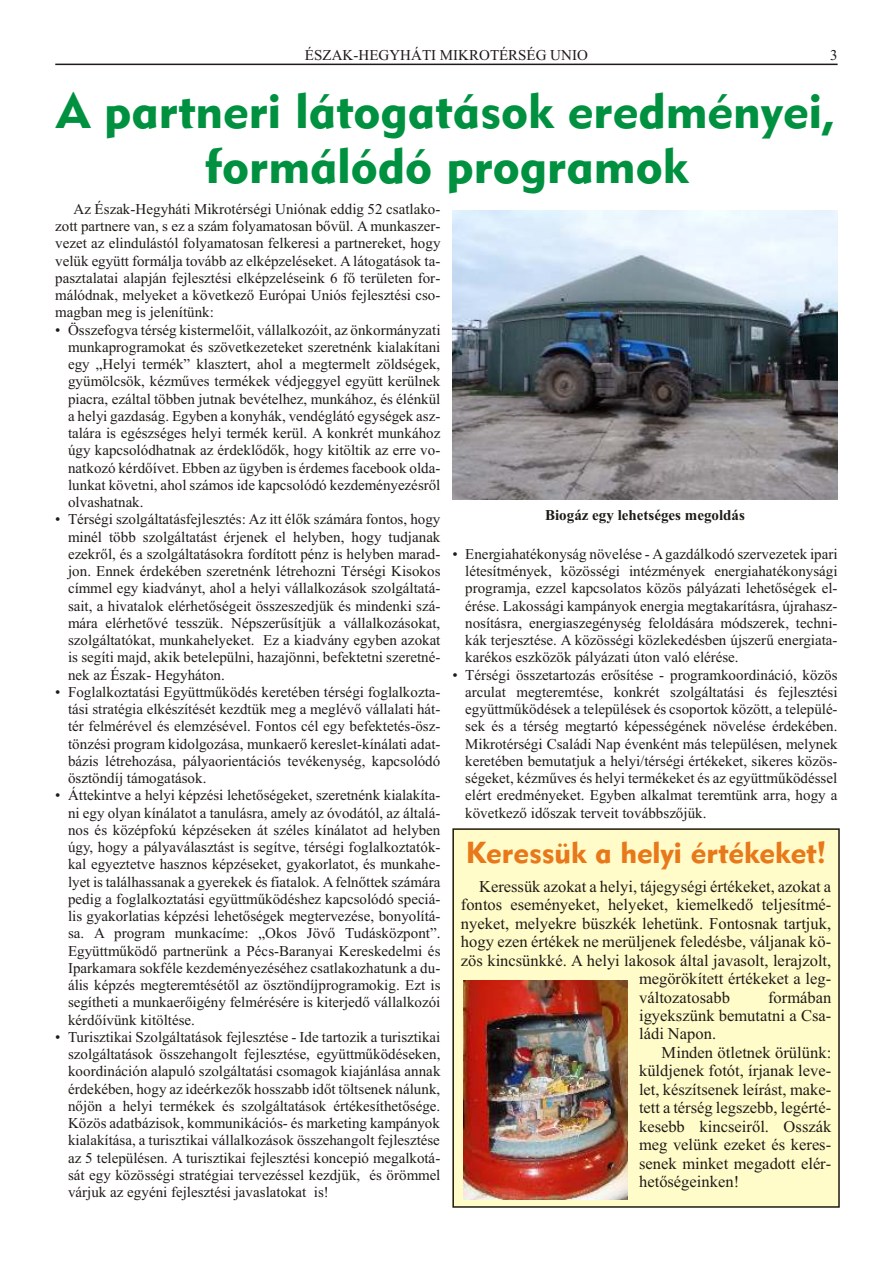
<style>
.page{position:relative;width:894px;height:1263px;background:#fff}
.page>*{position:absolute;margin:0;border:0;box-sizing:border-box;transform-origin:0 0}
.t1{font:49.5px/55.2px "Geometric 415 Blk PFL";color:#009140;text-align:center}
.t2{font:30px "Geometric 415 Blk PFL";color:#e8781a}
.t3{font:16.5px/18.5px "Times New Roman";color:#1f1a17;text-align:justify}
.t4{font:15px/17.2px "Times New Roman";color:#1f1a17;text-align:justify}
.t5{font:700 15px "Times New Roman";letter-spacing:.005em;color:#1f1a17}
</style>
<div class="page">
<hr style="left:55px;top:64px;width:783px;height:1px;background:#1f1a17">
<img style="left:452px;top:210px;width:386px;height:289px">
<div style="left:452px;top:828px;width:388px;height:380px;background:#fffcc9"></div>
<div style="left:452px;top:828px;width:388px;height:380px;border:2px solid #1f1a17"></div>
<img style="left:464px;top:980px;width:164px;height:219px">
<p class="t4" style="left:305px;top:48px;width:284px">ÉSZAK-HEGYHÁTI MIKROTÉRSÉG UNIO</p>
<p class="t4" style="left:830px;top:48px;width:9px">3</p>
<h1 class="t1" style="left:57px;top:82px;width:781px">A part ne ri lá to ga tá sok ered mé nyei, for má ló dó prog ra mok</h1>
<p class="t4" style="left:55px;top:202px;width:387px;text-indent:18px">Az Észak-Hegy há ti Mik ro tér sé gi Uni ó nak ed dig 52 csat la ko - zott part ne re van, s ez a szám fo lya ma to san bõvül. A mun ka szer - ve zet az el in du lás tól fo lya ma to san fel ke re si a part ne re ket, hogy ve lük együtt for mál ja to vább az el kép ze lé se ket. A lá to ga tá sok ta - pasz ta la tai alap ján fej lesz té si el kép ze lé se ink 6 fõ te rü le ten for&shy;má lód nak, me lye ket a következõ Európai Uniós fejlesztési cso - mag ban meg is jelenítünk:</p>
<p class="t4" style="left:68px;top:323px;width:374px;text-indent:-13px">• Össze fog va tér ség kis ter me lõ it, vál lal ko zó it, az ön kor mány za ti mun ka prog ra mo kat és szö vet ke ze te ket sze ret nénk ki ala kí ta ni egy „He lyi ter mék” klasz tert, ahol a meg ter melt zöld sé gek, gyü möl csök, kéz mû ves ter mé kek véd jeggyel együtt ke rül nek pi ac ra, ezál tal töb ben jut nak be vé tel hez, mun ká hoz, és élén kül a he lyi gaz da ság. Egy ben a kony hák, ven dég lá tó egy sé gek asz&shy;ta lá ra is egész sé ges he lyi ter mék ke rül. A konk rét mun ká hoz úgy kap cso lód hat nak az ér dek lõ dõk, hogy ki töl tik az erre vo - nat ko zó kér dõ ívet. Eb ben az ügy ben is ér de mes fa ce bo ok ol da - lun kat kö vet ni, ahol szá mos ide kap cso ló dó kez de mé nye zés rõl olvashatnak.</p>
<p class="t4" style="left:68px;top:512px;width:374px;text-indent:-13px">• Tér sé gi szol gál ta tás fej lesz tés: Az itt élõk szá má ra fon tos, hogy mi nél több szol gál ta tást ér je nek el hely ben, hogy tud ja nak ezek rõl, és a szol gál ta tá sok ra for dí tott pénz is hely ben ma rad - jon. En nek ér de ké ben sze ret nénk lét re hoz ni Tér sé gi Kis okos cím mel egy ki ad ványt, ahol a he lyi vál lal ko zá sok szol gál ta tá - sa it, a hi va ta lok el ér he tõ sé ge it össze szed jük és min den ki szá - má ra el ér he tõ vé tesszük. Nép sze rû sít jük a vál lal ko zá so kat, szol gál ta tó kat, mun ka he lye ket. Ez a ki ad vány egy ben azo kat is se gí ti majd, akik be te le pül ni, ha za jön ni, be fek tet ni sze ret né - nek az Észak- Hegyháton.</p>
<p class="t4" style="left:68px;top:685px;width:374px;text-indent:-13px">• Fog lal koz ta tá si Együtt mû kö dés ke re té ben tér sé gi fog lal koz ta - tá si stra té gia el ké szí té sét kezd tük meg a meg lé võ vál la la ti hát - tér fel mé ré vel és elem zé sé vel. Fon tos cél egy be fek te tés-ösz - tön zé si prog ram ki dol go zá sa, mun ka erõ ke res let-kí ná la ti adat&shy;bá zis lét re ho zá sa, pá lya ori en tá ci ós te vé keny ség, kap cso ló dó ösz tön díj tá mo ga tá sok.</p>
<p class="t4" style="left:68px;top:788px;width:374px;text-indent:-13px">• Át te kint ve a he lyi kép zé si le he tõ sé ge ket, sze ret nénk ki ala kí ta - ni egy olyan kí ná la tot a ta nu lás ra, amely az óvo dá tól, az ál ta lá - nos és kö zép fo kú kép zé se ken át szé les kí ná la tot ad hely ben úgy, hogy a pá lya vá lasz tást is se gít ve, tér sé gi fog lal koz ta tók - kal egyez tet ve hasz nos kép zé se ket, gya kor la tot, és mun ka he - lyet is ta lál has sa nak a gye re kek és fi a ta lok. Afel nõt tek szá má ra pe dig a fog lal koz ta tá si együtt mû kö dés hez kap cso ló dó spe ci á - lis gya kor la ti as kép zé si le he tõ sé gek meg ter ve zé se, bo nyo lí tá - sa. A prog ram mun ka cí me: „Okos Jövõ Tu dás köz pont”.<br>Együtt mû kö dõ part ne rünk a Pécs-Ba ra nyai Ke res ke del mi és Ipar ka ma ra sok fé le kez de mé nye zé sé hez csat la koz ha tunk a du - á lis kép zés meg te rem té sé tõl az ösz tön díj prog ra mo kig. Ezt is se gít he ti a mun ka erõ igény fel mé ré sé re is ki ter je dõ vál lal ko zói kérdõívünk ki töl té se.</p>
<p class="t4" style="left:68px;top:1030px;width:374px;text-indent:-13px">• Tu risz ti kai Szol gál ta tá sok fej lesz té se - Ide tar to zik a tu risz ti kai szol gál ta tá sok össze han golt fej lesz té se, együtt mû kö dé se ken, ko or di ná ci ón ala pu ló szol gál ta tá si cso ma gok ki aján lá sa an nak ér de ké ben, hogy az ide ér ke zõk hosszabb idõt tölt se nek ná lunk, nõ jön a he lyi ter mé kek és szol gál ta tá sok ér té ke sít he tõ sé ge.<br>Kö zös adat bá zi sok, kom mu ni ká ci ós- és mar ke ting kam pá nyok ki ala kí tá sa, a tu risz ti kai vál lal ko zá sok össze han golt fej lesz té se az 5 te le pü lé sen. A tu risz ti kai fej lesz té si kon ce pió meg al ko tá - sát egy közösségi stratégiai tervezéssel kezdjük, és örömmel várjuk az egyéni fejlesztési javaslatokat is!</p>
<p class="t5" style="left:545px;top:510px;width:201px">Bio gáz egy le het sé ges megoldás</p>
<p class="t4" style="left:465px;top:547px;width:374px;text-indent:-13px">• Ener gia ha té kony ság nö ve lé se - Agaz dál ko dó szer ve ze tek ipa ri lé te sít mé nyek, kö zös sé gi in téz mé nyek ener gia ha té kony sá gi prog ram ja, ez zel kap cso la tos kö zös pá lyá za ti le he tõ sé gek el - éré se. La kos sá gi kam pá nyok ener gia meg ta ka rí tás ra, új ra hasz - no sí tás ra, ener gia sze gény ség fel ol dá sá ra mód sze rek, tech ni - kák ter jesz té se. A kö zös sé gi közlekedésben újszerû ener gia ta - ka ré kos eszközök pályázati úton való elérése.</p>
<p class="t4" style="left:465px;top:667px;width:374px;text-indent:-13px">• Tér sé gi össze tar to zás erõ sí té se - prog ram ko or di ná ció, kö zös ar cu lat meg te rem té se, konk rét szol gál ta tá si és fej lesz té si együtt mû kö dé sek a te le pü lé sek és cso por tok kö zött, a te le pü lé&shy;sek és a tér ség meg tar tó ké pes sé gé nek nö ve lé se ér de ké ben.<br>Mik ro tér sé gi Csa lá di Nap éven ként más te le pü lé sen, mely nek ke re té ben be mu tat juk a he lyi/tér sé gi ér té ke ket, si ke res kö zös - sé ge ket, kéz mû ves és he lyi ter mé ke ket és az együtt mû kö dés sel elért eredményeket. Egyben alkalmat teremtünk arra, hogy a következõ idõszak terveit továbbszõjük.</p>
<h2 class="t2" style="left:466px;top:834px;width:362px">Ke res sük a he lyi ér té ke ket!</h2>
<p class="t3" style="left:479px;top:879px;width:353px">Ke res sük azo kat a he lyi, táj egy sé gi ér té ke ket, azo kat a</p>
<p class="t3" style="left:461px;top:897px;width:372px">fon tos ese mé nye ket, he lye ket, ki emel ke dõ tel je sít mé -</p>
<p class="t3" style="left:461px;top:915px;width:372px">nye ket, me lyek re büsz kék le he tünk. Fon tos nak tart juk,</p>
<p class="t3" style="left:461px;top:934px;width:372px">hogy ezen ér té kek ne me rül je nek fe le dés be, vál ja nak kö -</p>
<p class="t3" style="left:461px;top:952px;width:372px">zös kin csünk ké. A he lyi la ko sok ál tal ja va solt, le raj zolt,</p>
<p class="t3" style="left:639px;top:971px;width:194px">meg örö kí tett ér té ke ket a leg -</p>
<p class="t3" style="left:639px;top:989px;width:92px">vál to za to sabb</p>
<p class="t3" style="left:639px;top:989px;width:194px;text-indent:129px">for má ban igyek szünk be mu tat ni a Csa&shy;lá di Na pon.</p>
<p class="t3" style="left:639px;top:1045px;width:194px;text-indent:23px">Min den öt let nek örü lünk: küld je nek fo tót, ír ja nak le ve&shy;let, ké szít se nek le írást, ma ke - tett a térség legszebb, leg ér té - ke sebb kin cse i rõl. Osszák meg ve lünk eze ket és ke res - se nek min ket meg adott el ér - he tõ sé ge in ken!</p>
</div>
